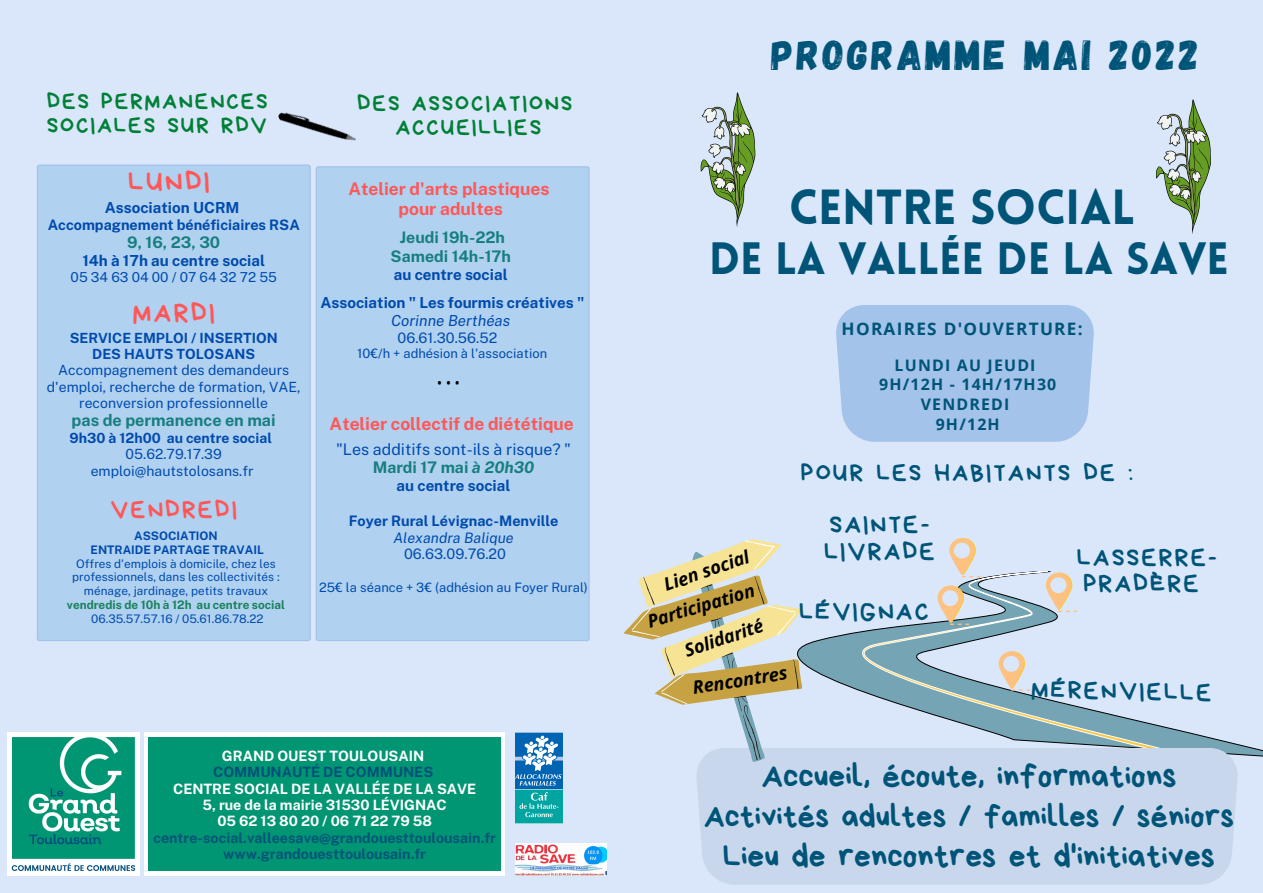
<style>
.page{position:relative;width:1263px;height:893px;background:#dae7fa}
.page>*{position:absolute;margin:0;border:0;box-sizing:border-box;transform-origin:0 0}
.t1{font:900 48.15px "Lovelo";color:#005478}
.t2{font:900 44.33px "Lovelo";color:#005478}
.t3{font:42px "Gagalin";letter-spacing:.07em;color:#005478}
.t4{font:300 37.5px "Open Sans";color:#000}
.t5{font:33.3px "Bryndan Write";color:#005478}
.t6{font:32.33px "Bryndan Write";color:#005478}
.t7{font:28.28px "Bryndan Write";letter-spacing:.085em;color:#ff5757}
.t8{font:27.38px "Bryndan Write";letter-spacing:.085em;color:#ff5757}
.t9{font:25.5px/26.5px "Bryndan Write";letter-spacing:.085em;color:#005478}
.t10{font:25.2px "Bryndan Write";letter-spacing:.085em;color:#ff5757}
.t11{font:24.75px "Bryndan Write";letter-spacing:.085em;color:#005478}
.t12{font:22.88px "Bryndan Write";letter-spacing:.085em;color:#008037}
.t13{font:italic 700 18px "Open Sans";color:#000}
.t14{font:700 17.48px "Public Sans";color:#ff5757}
.t15{font:700 17.17px "Open Sans";letter-spacing:.075em;color:#005478}
.t16{font:700 16.27px "Public Sans";color:#177e80}
.t17{font:700 15.98px "Public Sans";color:#177e80}
.t18{font:15.98px "Public Sans";color:#004aad}
.t19{font:700 15.9px "Open Sans";letter-spacing:.075em;color:#005478}
.t20{font:700 15.23px "Public Sans";color:#004aad}
.t21{font:italic 15.23px "Public Sans";color:#004aad}
.t22{font:700 14.48px "Public Sans";color:#004aad}
.t23{font:14.48px "Public Sans";color:#004aad}
.t24{font:italic 14.48px "Public Sans";color:#004aad}
.t25{font:700 14.25px "Public Sans";color:#fff}
.t26{font:700 14.25px "Public Sans";color:#005478}
.t27{font:700 14.25px "Public Sans";color:#005078}
.t28{font:14.02px/16.4px "Public Sans";color:#004aad;text-align:center}
.t29{font:700 14.02px "Public Sans";color:#004aad}
.t30{font:13.73px "Public Sans";color:#004aad}
.t31{font:12.98px "Public Sans";color:#004aad}
.t32{font:11.77px/13.7px "Public Sans";color:#004aad;text-align:center}
.t33{font:700 11.77px "Public Sans";color:#004aad}
.t34{font:700 11.77px "Public Sans";color:#1a815c}
.s1{font-style:italic}
</style>
<div class="page">
<img style="left:515px;top:732px;width:47px;height:91px">
<img style="left:515px;top:843px;width:92px;height:33px">
<img style="left:8px;top:732px;width:132px;height:143px">
<svg style="left:818px;top:632px;width:445px;height:125px"></svg>
<svg style="left:857px;top:571px;width:316px;height:177px"></svg>
<svg style="left:1046px;top:572px;width:31px;height:40px"></svg>
<div style="left:697px;top:748px;width:542px;height:136px;background:#c9d7ed"></div>
<svg style="left:623px;top:539px;width:195px;height:237px"></svg>
<div style="left:37px;top:164px;width:274px;height:477px;background:#b0d1f0"></div>
<div style="left:316px;top:166px;width:274px;height:475px;background:#b0d1f0"></div>
<img style="left:277px;top:112px;width:79px;height:54px">
<div style="left:836px;top:305px;width:258px;height:137px;background:#a3c3ea"></div>
<div style="left:144px;top:732px;width:360px;height:143px;background:#fff"></div>
<div style="left:148px;top:737px;width:352px;height:134px;background:#009673"></div>
<svg style="left:949px;top:538px;width:32px;height:39px"></svg>
<svg style="left:937px;top:585px;width:32px;height:40px"></svg>
<svg style="left:998px;top:651px;width:32px;height:39px"></svg>
<img style="left:1156px;top:99px;width:55px;height:135px">
<img style="left:700px;top:92px;width:56px;height:135px">
<p class="t12" style="left:47px;top:90px;width:222px">DES PERMANENCES</p>
<p class="t12" style="left:47px;top:114px;width:221px">SOCIALES SUR RDV</p>
<p class="t7" style="left:128px;top:167px;width:83px">LUNDI</p>
<p class="t20" style="left:105px;top:198px;width:136px">Association UCRM</p>
<p class="t22" style="left:48px;top:216px;width:254px">Accompagnement bénéficiaires RSA</p>
<p class="t17" style="left:127px;top:233px;width:94px">9, 16, 23, 30</p>
<p class="t20" style="left:82px;top:251px;width:184px">14h à 17h au centre social</p>
<p class="t30" style="left:71px;top:269px;width:208px">05 34 63 04 00 / 07 64 32 72 55</p>
<p class="t8" style="left:133px;top:299px;width:83px">MARDI</p>
<p class="t29" style="left:70px;top:329px;width:210px">SERVICE EMPLOI / INSERTION</p>
<p class="t29" style="left:92px;top:346px;width:164px">DES HAUTS TOLOSANS</p>
<p class="t28" style="left:47px;top:362px;width:255px">Accompagnement des demandeurs d'emploi, recherche de formation, VAE, reconversion professionnelle</p>
<p class="t16" style="left:72px;top:410px;width:206px">pas de permanence en mai</p>
<p class="t29" style="left:70px;top:429px;width:204px">9h30 à 12h00 au centre social</p>
<p class="t28" style="left:126px;top:446px;width:98px">05.62.79.17.39</p>
<p class="t28" style="left:91px;top:462px;width:164px">emploi@hautstolosans.fr</p>
<p class="t10" style="left:111px;top:497px;width:128px">VENDREDI</p>
<p class="t33" style="left:134px;top:529px;width:85px">ASSOCIATION</p>
<p class="t33" style="left:91px;top:543px;width:175px">ENTRAIDE PARTAGE TRAVAIL</p>
<p class="t32" style="left:72px;top:556px;width:209px">Offres d'emplois à domicile, chez les professionnels, dans les collectivités : ménage, jardinage, petits travaux</p>
<p class="t34" style="left:67px;top:597px;width:220px">vendredis de 10h à 12h au centre social</p>
<p class="t32" style="left:91px;top:611px;width:174px">06.35.57.57.16 / 05.61.86.78.22</p>
<p class="t12" style="left:357px;top:92px;width:217px">DES ASSOCIATIONS</p>
<p class="t12" style="left:395px;top:115px;width:147px">ACCUEILLIES</p>
<p class="t14" style="left:348px;top:178px;width:203px">Atelier d'arts plastiques</p>
<p class="t14" style="left:398px;top:199px;width:106px">pour adultes</p>
<p class="t17" style="left:400px;top:228px;width:107px">Jeudi 19h-22h</p>
<p class="t17" style="left:391px;top:247px;width:122px">Samedi 14h-17h</p>
<p class="t20" style="left:394px;top:265px;width:115px">au centre social</p>
<p class="t20" style="left:320px;top:294px;width:265px">Association " Les fourmis créatives "</p>
<p class="t21" style="left:391px;top:311px;width:121px">Corinne Berthéas</p>
<p class="t23" style="left:397px;top:329px;width:101px">06.61.30.56.52</p>
<p class="t31" style="left:357px;top:345px;width:191px">10€/h + adhésion à l'association</p>
<p class="t4" style="left:435px;top:344px;width:28px">...</p>
<p class="t14" style="left:330px;top:414px;width:246px">Atelier collectif de diététique</p>
<p class="t18" style="left:336px;top:439px;width:236px">"Les additifs sont-ils à risque? "</p>
<p class="t17" style="left:373px;top:458px;width:163px">Mardi 17 mai <span class="s1">à 20h30</span></p>
<p class="t20" style="left:397px;top:476px;width:115px">au centre social</p>
<p class="t22" style="left:349px;top:512px;width:211px">Foyer Rural Lévignac-Menville</p>
<p class="t24" style="left:393px;top:529px;width:122px">Alexandra Balique</p>
<p class="t23" style="left:404px;top:546px;width:103px">06.63.09.76.20</p>
<p class="t31" style="left:319px;top:579px;width:270px">25€ la séance + 3€ (adhésion au Foyer Rural)</p>
<p class="t25" style="left:222px;top:747px;width:204px">GRAND OUEST TOULOUSAIN</p>
<p class="t27" style="left:213px;top:764px;width:222px">COMMUNAUTÉ DE COMMUNES</p>
<p class="t25" style="left:173px;top:780px;width:305px">CENTRE SOCIAL DE LA VALLÉE DE LA SAVE</p>
<p class="t25" style="left:202px;top:796px;width:246px">5, rue de la mairie 31530 LÉVIGNAC</p>
<p class="t25" style="left:217px;top:813px;width:216px">0562138020/0671227958</p>
<p class="t26" style="left:153px;top:829px;width:344px">centre-social.valleesave@grandouesttoulousain.fr</p>
<p class="t26" style="left:223px;top:845px;width:204px">www.grandouesttoulousain.fr</p>
<p class="t3" style="left:772px;top:28px;width:429px">PROGRAMME MAI 2022</p>
<p class="t1" style="left:789px;top:188px;width:348px">CENTRE SOCIAL</p>
<p class="t2" style="left:709px;top:240px;width:521px">DE LA VALLÉE DE LA SAVE</p>
<p class="t15" style="left:842px;top:317px;width:243px">HORAIRES D'OUVERTURE:</p>
<p class="t19" style="left:894px;top:354px;width:142px">LUNDI AU JEUDI</p>
<p class="t19" style="left:879px;top:373px;width:179px">9H/12H - 14H/17H30</p>
<p class="t19" style="left:921px;top:393px;width:90px">VENDREDI</p>
<p class="t19" style="left:936px;top:413px;width:66px">9H/12H</p>
<p class="t11" style="left:801px;top:460px;width:334px">POUR LES HABITANTS DE :</p>
<p class="t13" style="left:660px;top:573px;width:91px;rotate:-19deg">Lien social</p>
<p class="t13" style="left:644px;top:609px;width:112px;rotate:-17deg">Participation</p>
<p class="t13" style="left:681px;top:639px;width:84px;rotate:-19deg">Solidarité</p>
<p class="t13" style="left:691px;top:675px;width:97px;rotate:-9deg">Rencontres</p>
<p class="t9" style="left:824px;top:511px;width:112px">SAINTE-<br>LIVRADE</p>
<p class="t9" style="left:799px;top:598px;width:131px">LÉVIGNAC</p>
<p class="t9" style="left:1077px;top:544px;width:141px">LASSERRE-<br>PRADÈRE</p>
<p class="t9" style="left:1031px;top:676px;width:181px;rotate:1deg">MÉRENVIELLE</p>
<p class="t5" style="left:761px;top:759px;width:417px">Accueil, écoute, informations</p>
<p class="t6" style="left:704px;top:800px;width:532px">Activités adultes / familles / séniors</p>
<p class="t5" style="left:723px;top:839px;width:494px">Lieu de rencontres et d'initiatives</p>
</div>
